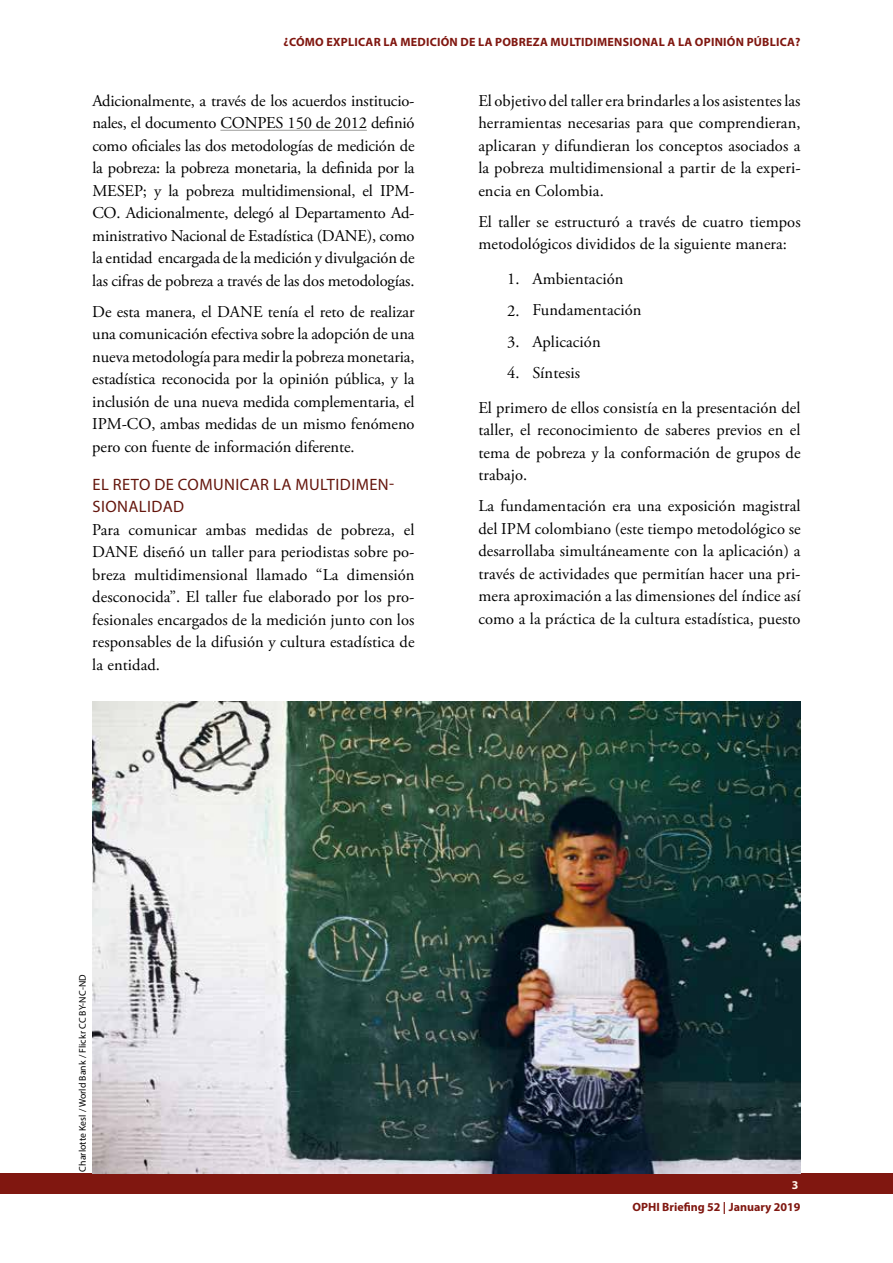
<style>
.page{position:relative;width:893px;height:1263px;background:#fff}
.page>*{position:absolute;margin:0;border:0;box-sizing:border-box;transform-origin:0 0}
.t1{font:16.5px/22.5px "Adobe Garamond Pro";letter-spacing:.005em;color:#000;text-align:justify}
.t2{font:16.5px/22.5px "Myriad Pro";letter-spacing:.025em;color:#65160d}
.t3{font:700 12px "Myriad Pro";letter-spacing:.02em;color:#801710}
.t4{font:700 12px "Myriad Pro";color:#801710}
.t5{font:700 12px "Myriad Pro";color:#fff3e8}
.t6{font:9.75px "Myriad Pro";letter-spacing:.005em;color:#000}
</style>
<div class="page">
<div style="left:0;top:1174px;width:893px;height:20px;background:#801710"></div>
<img style="left:92px;top:701px;width:709px;height:473px">
<hr style="left:220px;top:130px;width:147px;height:1px;background:#9d9d9c">
<p class="t3" style="left:283px;top:34px;width:519px">¿CÓMO EXPLICAR LA MEDICIÓN DE LA POBREZA MULTIDIMENSIONAL A LA OPINIÓN PÚBLICA?</p>
<p class="t1" style="left:92px;top:90px;width:324px">Adicionalmente, a través de los acuerdos institucio&shy;nales, el documento CONPES 150 de 2012 definió como oficiales las dos metodologías de medición de la pobreza: la pobreza monetaria, la definida por la MESEP; y la pobreza multidimensional, el IPM-CO. Adicionalmente, delegó al Departamento Ad&shy;ministrativo Nacional de Estadística (DANE), como la entidad encargada de la medición y divulgación de las cifras de pobreza a través de las dos metodologías.</p>
<p class="t1" style="left:92px;top:301px;width:324px">De esta manera, el DANE tenía el reto de realizar una comunicación efectiva sobre la adopción de una nueva metodología para medir la pobreza monetaria, estadística reconocida por la opinión pública, y la inclusión de una nueva medida complementaria, el IPM-CO, ambas medidas de un mismo fenómeno pero con fuente de información diferente.</p>
<p class="t2" style="left:92px;top:473px;width:303px">EL RETO DE COMUNICAR LA MULTIDIMEN-<br>SIONALIDAD</p>
<p class="t1" style="left:92px;top:519px;width:324px">Para comunicar ambas medidas de pobreza, el DANE diseñó un taller para periodistas sobre po&shy;breza multidimensional llamado “La dimensión desconocida”. El taller fue elaborado por los pro&shy;fesionales encargados de la medición junto con los responsables de la difusión y cultura estadística de la entidad.</p>
<p class="t1" style="left:478px;top:90px;width:324px">El objetivo del taller era brindarles a los asistentes las herramientas necesarias para que comprendieran, aplicaran y difundieran los conceptos asociados a la pobreza multidimensional a partir de la experi&shy;encia en Colombia.</p>
<p class="t1" style="left:478px;top:211px;width:324px">El taller se estructuró a través de cuatro tiempos metodológicos divididos de la siguiente manera:</p>
<p class="t1" style="left:532px;top:264px;width:111px;line-height:31px;text-align:left">Ambientación<br>Fundamentación<br>Aplicación<br>Síntesis</p>
<p class="t1" style="left:478px;top:397px;width:324px">El primero de ellos consistía en la presentación del taller, el reconocimiento de saberes previos en el tema de pobreza y la conformación de grupos de trabajo.</p>
<p class="t1" style="left:478px;top:495px;width:324px">La fundamentación era una exposición magistral del IPM colombiano (este tiempo metodológico se desarrollaba simultáneamente con la aplicación) a través de actividades que permitían hacer una pri&shy;mera aproximación a las dimensiones del índice así como a la práctica de la cultura estadística, puesto</p>
<p class="t1" style="left:507px;top:268px;width:14px">1.</p>
<p class="t1" style="left:507px;top:297px;width:14px;line-height:30.2px">2.<br>3.</p>
<p class="t1" style="left:507px;top:362px;width:14px">4.</p>
<p class="t6" style="left:77px;top:1171px;width:199px;rotate:-90deg">Charlotte Kesl / World Bank / Flickr CC BY-NC-ND</p>
<p class="t5" style="left:792px;top:1177px;width:8px">3</p>
<p class="t4" style="left:633px;top:1199px;width:169px">OPHI Briefing 52 | January 2019</p>
</div>
